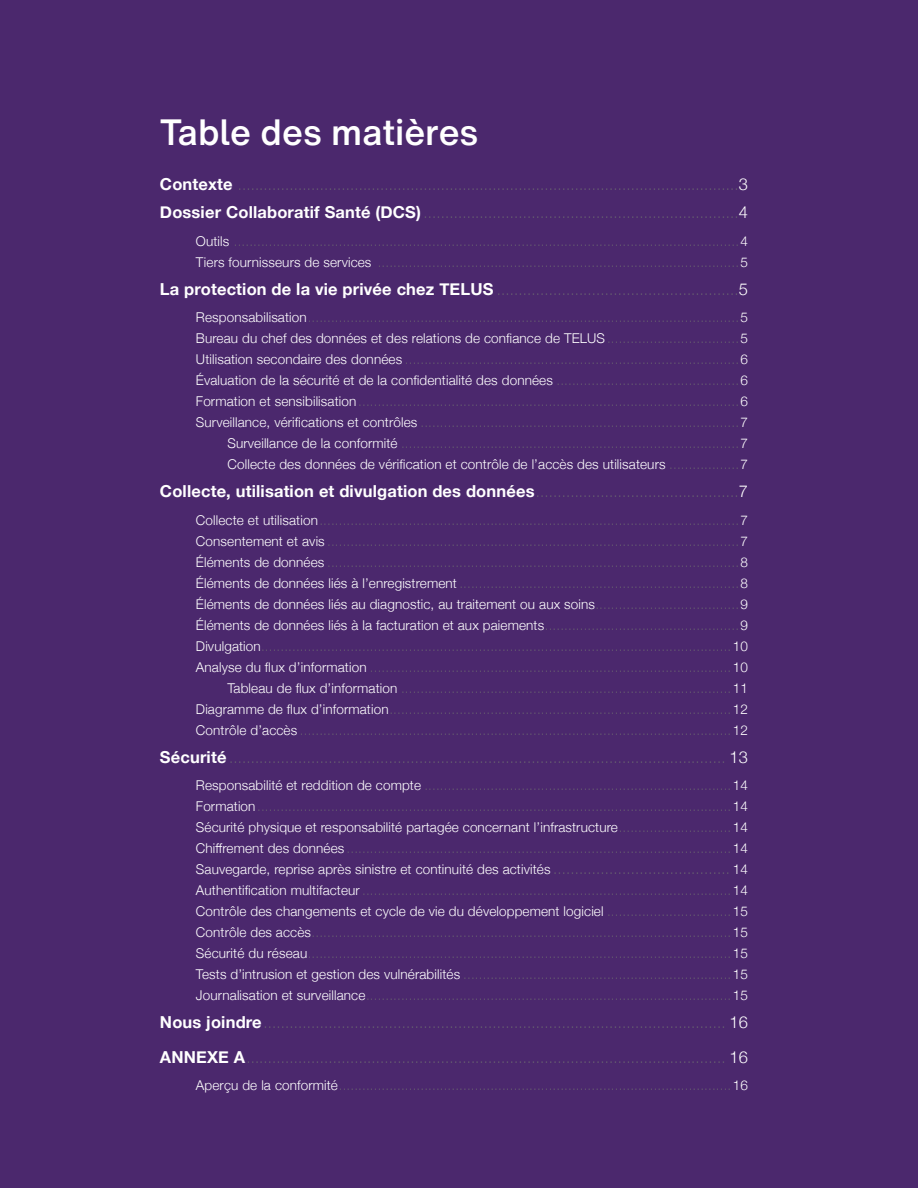
<style>
.page{position:relative;width:918px;height:1188px;background:#fff}
.page>*{position:absolute;margin:0;border:0;box-sizing:border-box;transform-origin:0 0}
.t1{font:500 36px "Helvetica Now Text SA";color:#fff}
.t2{font:100 15px "Helvetica Neue";color:#6e6e70}
.t3{font:100 13.5px/21px "Helvetica Neue";color:#6e6e70}
.t4{font:300 13.5px "Helvetica Neue";letter-spacing:.01em;color:#fff}
.s1{font-weight:700;font-size:16.5px;color:#fff}
.s2{font-weight:300;font-size:16.5px;color:#fff}
.s3{font-weight:300;color:#fff}
.s4{font-weight:100;color:#6e6e70}
.s5{font-size:15px}
</style>
<div class="page">
<div style="left:1px;top:1px;width:916px;height:1186px;background:#4b286d"></div>
<p class="t1" style="left:160px;top:107px;width:320px">Table des matières</p>
<p class="t2" style="left:160px;top:174px;width:589px"><span class="s1">Contexte</span> ....................................................................................................................<span class="s2">3</span></p>
<p class="t2" style="left:160px;top:201px;width:589px"><span class="s1">Dossier Collaboratif Santé (DCS)</span>.........................................................................<span class="s2">4</span></p>
<p class="t3" style="left:196px;top:230px;width:553px"><span class="s3">Outils</span> ..................................................................................................................................<span class="s3">4</span></p>
<p class="t3" style="left:196px;top:251px;width:553px"><span class="s3">Tiers fournisseurs de services</span> .............................................................................................<span class="s3">5</span></p>
<p class="t2" style="left:160px;top:278px;width:589px"><span class="s1">La protection de la vie privée chez TELUS</span> ........................................................<span class="s2">5</span></p>
<p class="t3" style="left:196px;top:306px;width:553px"><span class="s3">Responsabilisation</span>...............................................................................................................<span class="s3">5</span></p>
<p class="t4" style="left:196px;top:328px;width:553px">Bureau du chef des données et des relations de confiance de TELUS<span class="s4">..................................</span>5</p>
<p class="t3" style="left:196px;top:348px;width:553px"><span class="s3">Utilisation secondaire des données</span> ......................................................................................<span class="s3">6</span></p>
<p class="t4" style="left:196px;top:370px;width:553px">Évaluation de la sécurité et de la confidentialité des données <span class="s4">...............................................</span>6</p>
<p class="t3" style="left:196px;top:390px;width:553px"><span class="s3">Formation et sensibilisation</span> ..................................................................................................<span class="s3">6</span></p>
<p class="t3" style="left:196px;top:411px;width:553px"><span class="s3">Surveillance, vérifications et contrôles</span> ..................................................................................<span class="s3">7</span></p>
<p class="t3" style="left:227px;top:432px;width:522px"><span class="s3">Surveillance de la conformité</span> .......................................................................................<span class="s3">7</span></p>
<p class="t4" style="left:227px;top:454px;width:522px">Collecte des données de vérification et contrôle de l’accès des utilisateurs <span class="s4">..................</span>7</p>
<p class="t2" style="left:160px;top:480px;width:589px"><span class="s1">Collecte, utilisation et divulgation des données</span>...............................................<span class="s2">7</span></p>
<p class="t3" style="left:196px;top:509px;width:553px"><span class="s3">Collecte et utilisation</span>............................................................................................................<span class="s3">7</span></p>
<p class="t3" style="left:196px;top:530px;width:553px"><span class="s3">Consentement et avis</span> ..........................................................................................................<span class="s3">7</span></p>
<p class="t3" style="left:196px;top:551px;width:553px"><span class="s3">Éléments de données</span> ..........................................................................................................<span class="s3">8</span></p>
<p class="t3" style="left:196px;top:572px;width:553px"><span class="s3">Éléments de données liés à l’enregistrement</span> ........................................................................<span class="s3">8</span></p>
<p class="t4" style="left:196px;top:593px;width:553px">Éléments de données liés au diagnostic, au traitement ou aux soins<span class="s4">.....................................</span>9</p>
<p class="t4" style="left:196px;top:614px;width:553px">Éléments de données liés à la facturation et aux paiements<span class="s4">..................................................</span>9</p>
<p class="t3" style="left:196px;top:635px;width:553px"><span class="s3">Divulgation</span>.........................................................................................................................<span class="s3">10</span></p>
<p class="t3" style="left:196px;top:656px;width:553px"><span class="s3">Analyse du flux d’information</span> .............................................................................................<span class="s3">10</span></p>
<p class="t3" style="left:227px;top:677px;width:522px"><span class="s3">Tableau de flux d’information</span> .....................................................................................<span class="s3">11</span></p>
<p class="t3" style="left:196px;top:698px;width:553px"><span class="s3">Diagramme de flux d’information</span>........................................................................................<span class="s3">12</span></p>
<p class="t3" style="left:196px;top:719px;width:553px"><span class="s3">Contrôle d’accès</span> ...............................................................................................................<span class="s3">12</span></p>
<p class="t2" style="left:160px;top:746px;width:590px"><span class="s1">Sécurité</span> ................................................................................................................... <span class="s2">13</span></p>
<p class="t3" style="left:196px;top:774px;width:553px"><span class="s3">Responsabilité et reddition de compte</span> ...............................................................................<span class="s3">14</span></p>
<p class="t3" style="left:196px;top:795px;width:553px"><span class="s3">Formation</span>..........................................................................................................................<span class="s3">14</span></p>
<p class="t4" style="left:196px;top:817px;width:553px">Sécurité physique et responsabilité partagée concernant l’infrastructure<span class="s4">.............................</span>14</p>
<p class="t3" style="left:196px;top:837px;width:553px"><span class="s3">Chiffrement des données</span> ...................................................................................................<span class="s3">14<br>Sauvegarde, reprise après sinistre et continuité des activités</span> <span class="s5">.........................................</span> <span class="s3">14</span></p>
<p class="t3" style="left:196px;top:879px;width:553px"><span class="s3">Authentification multifacteur</span> ...............................................................................................<span class="s3">14</span></p>
<p class="t4" style="left:196px;top:901px;width:553px">Contrôle des changements et cycle de vie du développement logiciel <span class="s4">................................</span>15</p>
<p class="t3" style="left:196px;top:921px;width:553px"><span class="s3">Contrôle des accès</span>............................................................................................................<span class="s3">15</span></p>
<p class="t3" style="left:196px;top:942px;width:553px"><span class="s3">Sécurité du réseau</span>.............................................................................................................<span class="s3">15</span></p>
<p class="t3" style="left:196px;top:963px;width:553px"><span class="s3">Tests d’intrusion et gestion des vulnérabilités</span> .....................................................................<span class="s3">15</span></p>
<p class="t3" style="left:196px;top:984px;width:553px"><span class="s3">Journalisation et surveillance</span>..............................................................................................<span class="s3">15</span></p>
<p class="t2" style="left:160px;top:1011px;width:590px"><span class="s1">Nous joindre</span>........................................................................................................... <span class="s2">16</span></p>
<p class="t2" style="left:160px;top:1046px;width:590px"><span class="s1">ANNEXE A</span>............................................................................................................... <span class="s2">16</span></p>
<p class="t3" style="left:196px;top:1074px;width:553px"><span class="s3">Aperçu de la conformité</span>.....................................................................................................<span class="s3">16</span></p>
</div>
